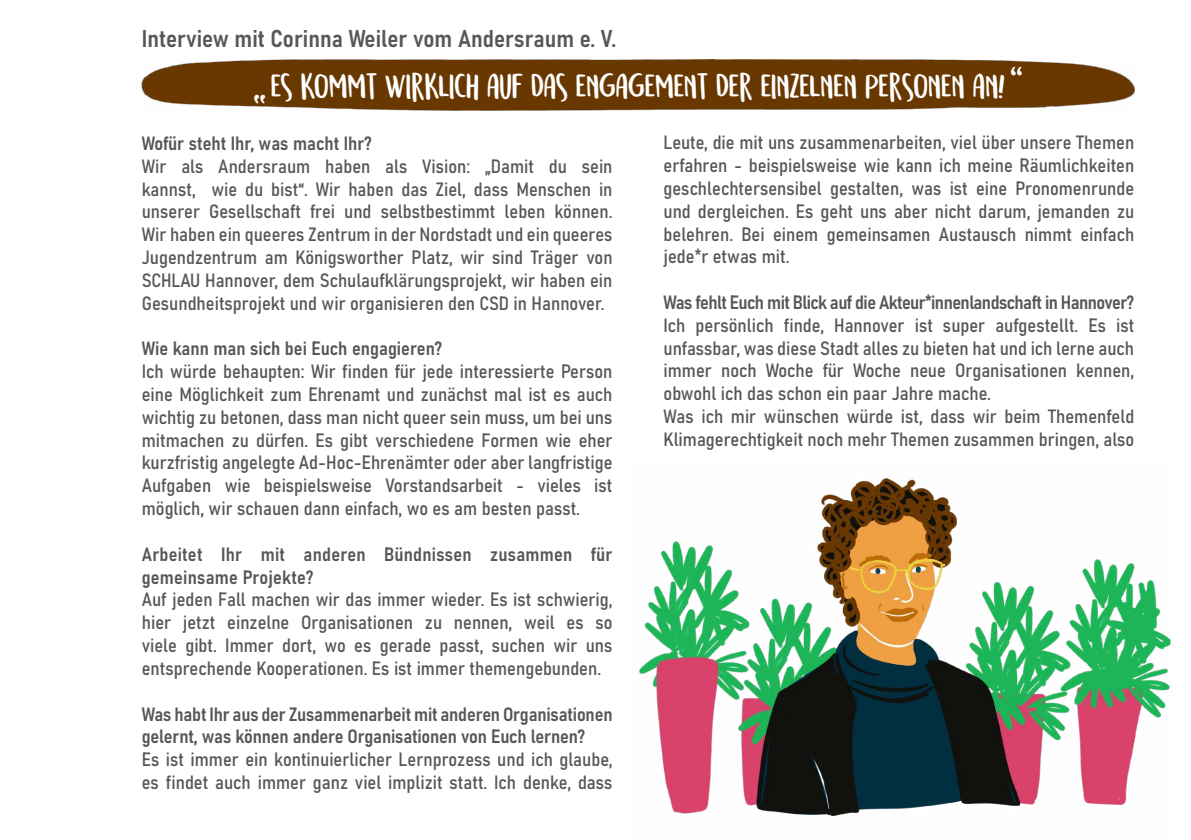
<style>
.page{position:relative;width:1191px;height:840px;background:#fff}
.page>*{position:absolute;margin:0;border:0;box-sizing:border-box;transform-origin:0 0}
.t1{font:28px "Semringah";color:#fff}
.t2{font:24px "Bahnschrift";color:#575756}
.t3{font:19px/22.8px "Bahnschrift";color:#575756}
</style>
<div class="page">
<img style="left:639px;top:478px;width:532px;height:339px">
<img style="left:142px;top:60px;width:992px;height:51px">
<svg style="left:254px;top:94px;width:11px;height:9px"></svg>
<p class="t2" style="left:142px;top:21px;width:476px">Interview mit Corinna Weiler vom Andersraum e. V.</p>
<h1 class="t1" style="left:271px;top:72px;width:754px">ES KOMMT WIRKLICH AUF DAS ENGAGEMENT DER EINZELNEN PERSONEN AN! <sup>“</sup></h1>
<p class="t3" style="left:142px;top:130px;width:472px">Wofür steht Ihr, was macht Ihr?<br>Wir als Andersraum haben als Vision: „Damit du sein kannst, wie du bist“. Wir haben das Ziel, dass Menschen in unserer Gesellschaft frei und selbstbestimmt leben können.<br>Wir haben ein queeres Zentrum in der Nordstadt und ein queeres Jugendzentrum am Königsworther Platz, wir sind Träger von SCHLAU Hannover, dem Schulaufklärungsprojekt, wir haben ein Gesundheitsprojekt und wir organisieren den CSD in Hannover.</p>
<p class="t3" style="left:142px;top:336px;width:472px">Wie kann man sich bei Euch engagieren?<br>Ich würde behaupten: Wir finden für jede interessierte Person eine Möglichkeit zum Ehrenamt und zunächst mal ist es auch wichtig zu betonen, dass man nicht queer sein muss, um bei uns mitmachen zu dürfen. Es gibt verschiedene Formen wie eher kurzfristig angelegte Ad-Hoc-Ehrenämter oder aber langfristige Aufgaben wie beispielsweise Vorstandsarbeit - vieles ist möglich, wir schauen dann einfach, wo es am besten passt.</p>
<p class="t3" style="left:142px;top:541px;width:472px">Arbeitet Ihr mit anderen Bündnissen zusammen für gemeinsame Projekte?<br>Auf jeden Fall machen wir das immer wieder. Es ist schwierig, hier jetzt einzelne Organisationen zu nennen, weil es so viele gibt. Immer dort, wo es gerade passt, suchen wir uns entsprechende Kooperationen. Es ist immer themengebunden.</p>
<p class="t3" style="left:142px;top:700px;width:472px">Was habt Ihr aus der Zusammenarbeit mit anderen Organisationen gelernt, was können andere Organisationen von Euch lernen?<br>Es ist immer ein kontinuierlicher Lernprozess und ich glaube, es findet auch immer ganz viel implizit statt. Ich denke, dass</p>
<p class="t3" style="left:663px;top:130px;width:472px;text-align:justify">Leute, die mit uns zusammenarbeiten, viel über unsere Themen erfahren - beispielsweise wie kann ich meine Räumlichkeiten geschlechtersensibel gestalten, was ist eine Pronomenrunde und dergleichen. Es geht uns aber nicht darum, jemanden zu belehren. Bei einem gemeinsamen Austausch nimmt einfach jede*r etwas mit.</p>
<p class="t3" style="left:663px;top:289px;width:472px">Was fehlt Euch mit Blick auf die Akteur*innenlandschaft in Hannover?<br>Ich persönlich finde, Hannover ist super aufgestellt. Es ist unfassbar, was diese Stadt alles zu bieten hat und ich lerne auch immer noch Woche für Woche neue Organisationen kennen, obwohl ich das schon ein paar Jahre mache.<br>Was ich mir wünschen würde ist, dass wir beim Themenfeld Klimagerechtigkeit noch mehr Themen zusammen bringen, also</p>
</div>
